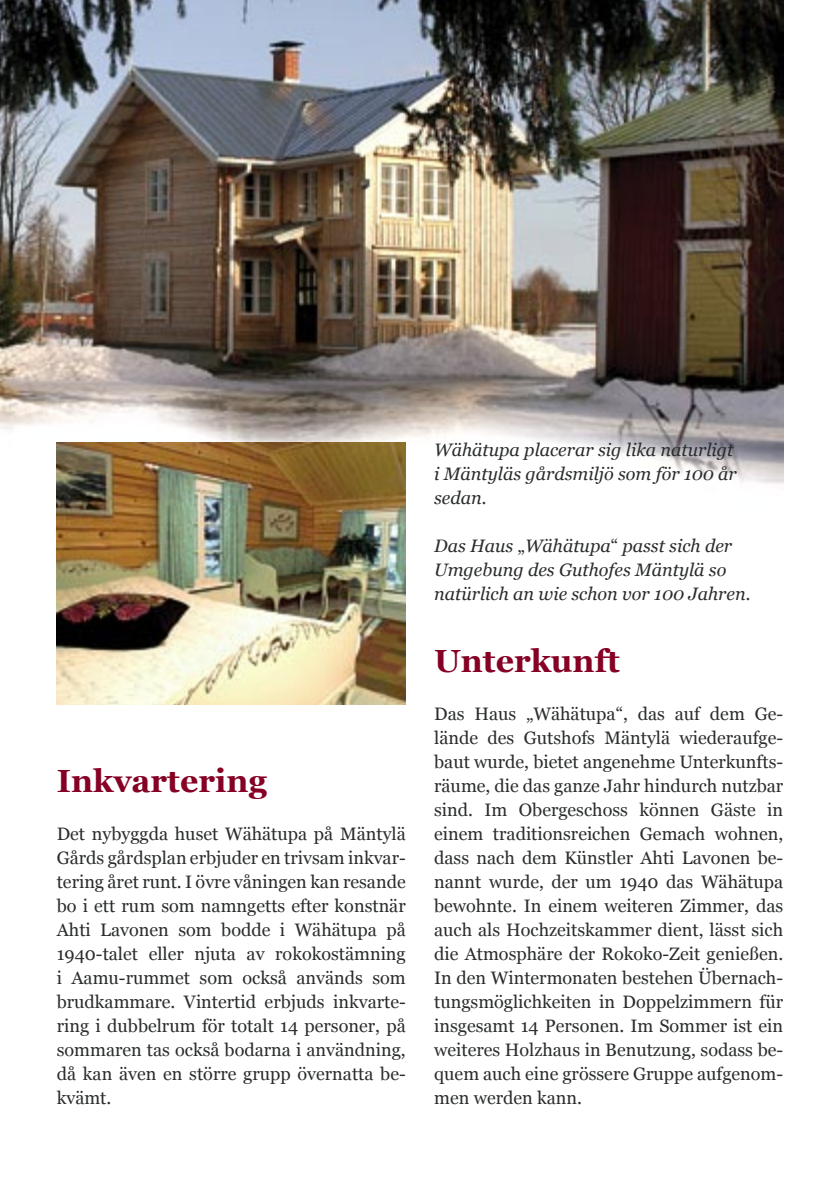
<style>
.page{position:relative;width:840px;height:1191px;background:#fff}
.page>*{position:absolute;margin:0;border:0;box-sizing:border-box;transform-origin:0 0}
.otsGeorgia16{font:700 32px "Georgia";color:#850024}
.leipisSaksa{font:18px/24px "Georgia";color:#2a2c2d;text-align:justify}
.leipisRuotsi{font:18px/24px "Georgia";color:#2a2c2d;text-align:justify}
.kuvatekstiRuotsi{font:italic 18px/24px "Georgia";color:#2a2c2d}
.s1{font-style:normal}
</style>
<div class="page">
<img style="left:0;top:0;width:782px;height:648px">
<img style="left:57px;top:442px;width:348px;height:262px">
<p class="otsGeorgia16" style="left:57px;top:763px;width:211px">Inkvartering</p>
<p class="leipisRuotsi" style="left:57px;top:822px;width:350px">Det nybyggda huset Wähätupa på Mäntylä Gårds gårdsplan erbjuder en trivsam inkvar&shy;tering året runt. I övre våningen kan resande bo i ett rum som namngetts efter konstnär Ahti Lavonen som bodde i Wähätupa på 1940-talet eller njuta av rokokostämning i Aamu-rummet som också används som brudkammare. Vintertid erbjuds inkvarte&shy;ring i dubbelrum för totalt 14 personer, på sommaren tas också bodarna i användning, då kan även en större grupp övernatta be&shy;kvämt.</p>
<p class="kuvatekstiRuotsi" style="left:434px;top:438px;width:304px">Wähätupa placerar sig lika naturligt i Mäntyläs gårdsmiljö som för 100 år sedan.</p>
<p class="kuvatekstiRuotsi" style="left:434px;top:534px;width:318px">Das Haus <span class="s1">„</span>Wähätupa<span class="s1">“</span> passt sich der<br>Umgebung des Guthofes Mäntylä so natürlich an wie schon vor 100 Jahren.</p>
<p class="otsGeorgia16" style="left:434px;top:643px;width:187px">Unterkunft</p>
<p class="leipisSaksa" style="left:434px;top:702px;width:350px">Das Haus „Wähätupa“, das auf dem Ge&shy;lände des Gutshofs Mäntylä wiederaufge&shy;baut wurde, bietet angenehme Unterkunfts&shy;räume, die das ganze Jahr hindurch nutzbar sind. Im Obergeschoss können Gäste in einem traditionsreichen Gemach wohnen, dass nach dem Künstler Ahti Lavonen be&shy;nannt wurde, der um 1940 das Wähätupa bewohnte. In einem weiteren Zimmer, das auch als Hochzeitskammer dient, lässt sich die Atmosphäre der Rokoko-Zeit genießen.<br>In den Wintermonaten bestehen Übernach&shy;tungsmöglichkeiten in Doppelzimmern für insgesamt 14 Personen. Im Sommer ist ein weiteres Holzhaus in Benutzung, sodass be&shy;quem auch eine grössere Gruppe aufgenom&shy;men werden kann.</p>
</div>
